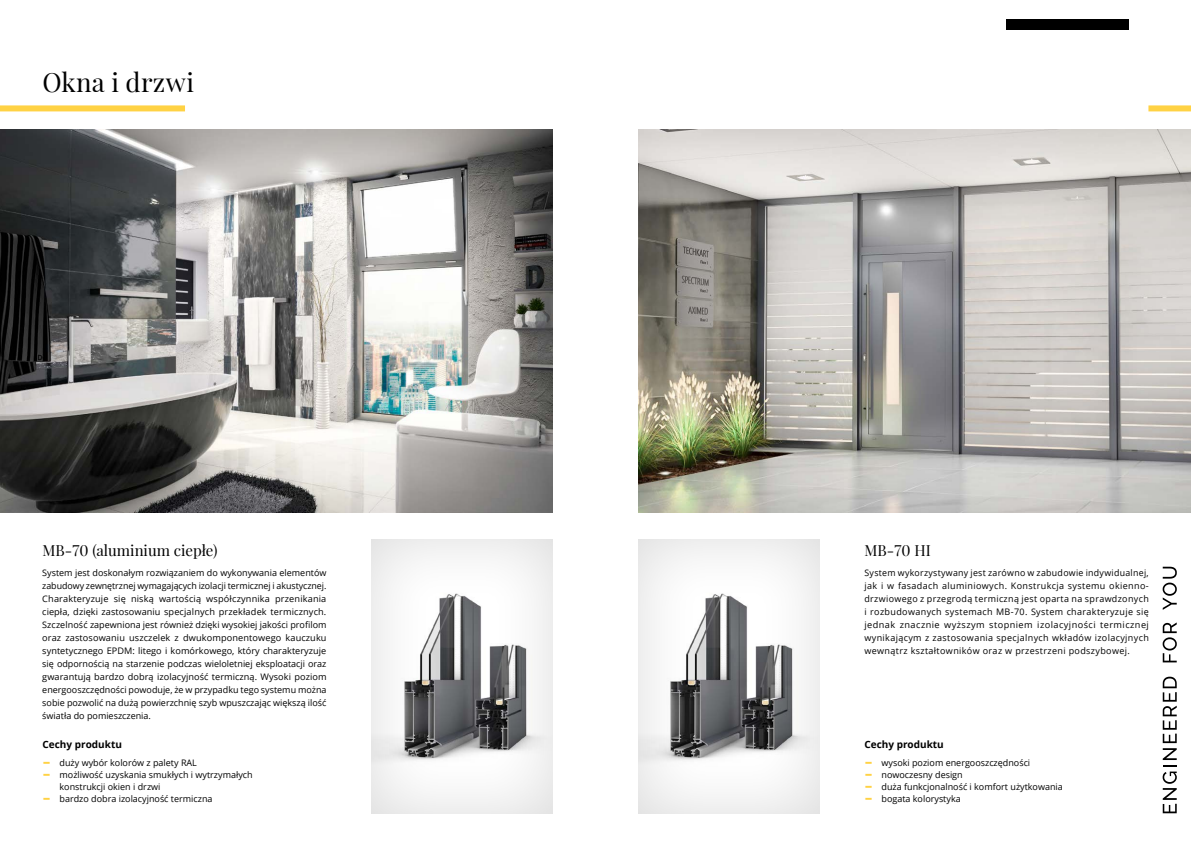
<style>
.page{position:relative;width:1191px;height:842px;background:#fff}
.page>*{position:absolute;margin:0;border:0;box-sizing:border-box;transform-origin:0 0}
.t1{font:26px "Playfair Display";letter-spacing:.015em;color:#000}
.t2{font:26px "Open Sans";color:#ffd244}
.t3{font:15px "Playfair Display";color:#000}
.t4{font:700 10px "Open Sans";color:#000}
.t5{font:9px/13px "Open Sans";color:#000;text-align:justify}
</style>
<div class="page">
<img style="left:638px;top:129px;width:553px;height:383px">
<div style="left:370px;top:538px;width:184px;height:275px;background:#000;opacity:.15"></div>
<div style="left:636px;top:538px;width:184px;height:275px;background:#000;opacity:.15"></div>
<img style="left:0;top:129px;width:553px;height:383px">
<svg style="left:1162px;top:677px;width:14px;height:136px"></svg>
<svg style="left:1162px;top:622px;width:14px;height:40px"></svg>
<svg style="left:1162px;top:567px;width:14px;height:43px"></svg>
<div style="left:0;top:105px;width:185px;height:6px;background:#ffd244"></div>
<div style="left:1148px;top:105px;width:43px;height:6px;background:#ffd244"></div>
<div style="left:1006px;top:19px;width:122px;height:10px;background:#000"></div>
<h1 class="t1" style="left:43px;top:62px;width:153px">Okna i drzwi</h1>
<h2 class="t3" style="left:43px;top:538px;width:176px">MB-70 (aluminium ciepłe)</h2>
<p class="t5" style="left:42px;top:565px;width:286px">System jest doskonałym rozwiązaniem do wykonywania elementów zabudowy zewnętrznej wymagających izolacji termicznej i akustycznej.<br>Charakteryzuje się niską wartością współczynnika przenikania ciepła, dzięki zastosowaniu specjalnych przekładek termicznych.<br>Szczelność zapewniona jest również dzięki wysokiej jakości profilom oraz zastosowaniu uszczelek z dwukomponentowego kauczuku syntetycznego EPDM: litego i komórkowego, który charakteryzuje się odpornością na starzenie podczas wieloletniej eksploatacji oraz gwarantują bardzo dobrą izolacyjność termiczną. Wysoki poziom energooszczędności powoduje, że w przypadku tego systemu można sobie pozwolić na dużą powierzchnię szyb wpuszczając większą ilość światła do pomieszczenia.</p>
<p class="t4" style="left:43px;top:737px;width:81px">Cechy produktu</p>
<h1 class="t2" style="left:43px;top:742px;width:10px">-</h1>
<p class="t5" style="left:60px;top:755px;width:139px">duży wybór kolorów z palety RAL</p>
<h1 class="t2" style="left:43px;top:754px;width:10px">-</h1>
<p class="t5" style="left:60px;top:768px;width:195px;line-height:12px">możliwość uzyskania smukłych i wytrzymałych konstrukcji okien i drzwi</p>
<h1 class="t2" style="left:43px;top:778px;width:10px">-</h1>
<p class="t5" style="left:60px;top:791px;width:154px">bardzo dobra izolacyjność termiczna</p>
<h2 class="t3" style="left:864px;top:538px;width:68px">MB-70 HI</h2>
<p class="t5" style="left:864px;top:565px;width:286px">System wykorzystywany jest zarówno w zabudowie indywidualnej, jak i w fasadach aluminiowych. Konstrukcja systemu okienno&shy;drzwiowego z przegrodą termiczną jest oparta na sprawdzonych i rozbudowanych systemach MB-70. System charakteryzuje się jednak znacznie wyższym stopniem izolacyjności termicznej wynikającym z zastosowania specjalnych wkładów izolacyjnych wewnątrz kształtowników oraz w przestrzeni podszybowej.</p>
<p class="t4" style="left:864px;top:737px;width:81px">Cechy produktu</p>
<h1 class="t2" style="left:864px;top:742px;width:10px">-</h1>
<p class="t5" style="left:881px;top:755px;width:150px">wysoki poziom energooszczędności</p>
<h1 class="t2" style="left:864px;top:754px;width:10px">-</h1>
<p class="t5" style="left:881px;top:767px;width:83px">nowoczesny design</p>
<h1 class="t2" style="left:864px;top:766px;width:10px">-</h1>
<p class="t5" style="left:881px;top:779px;width:183px">duża funkcjonalność i komfort użytkowania</p>
<h1 class="t2" style="left:864px;top:778px;width:10px">-</h1>
<p class="t5" style="left:881px;top:791px;width:81px">bogata kolorystyka</p>
</div>
